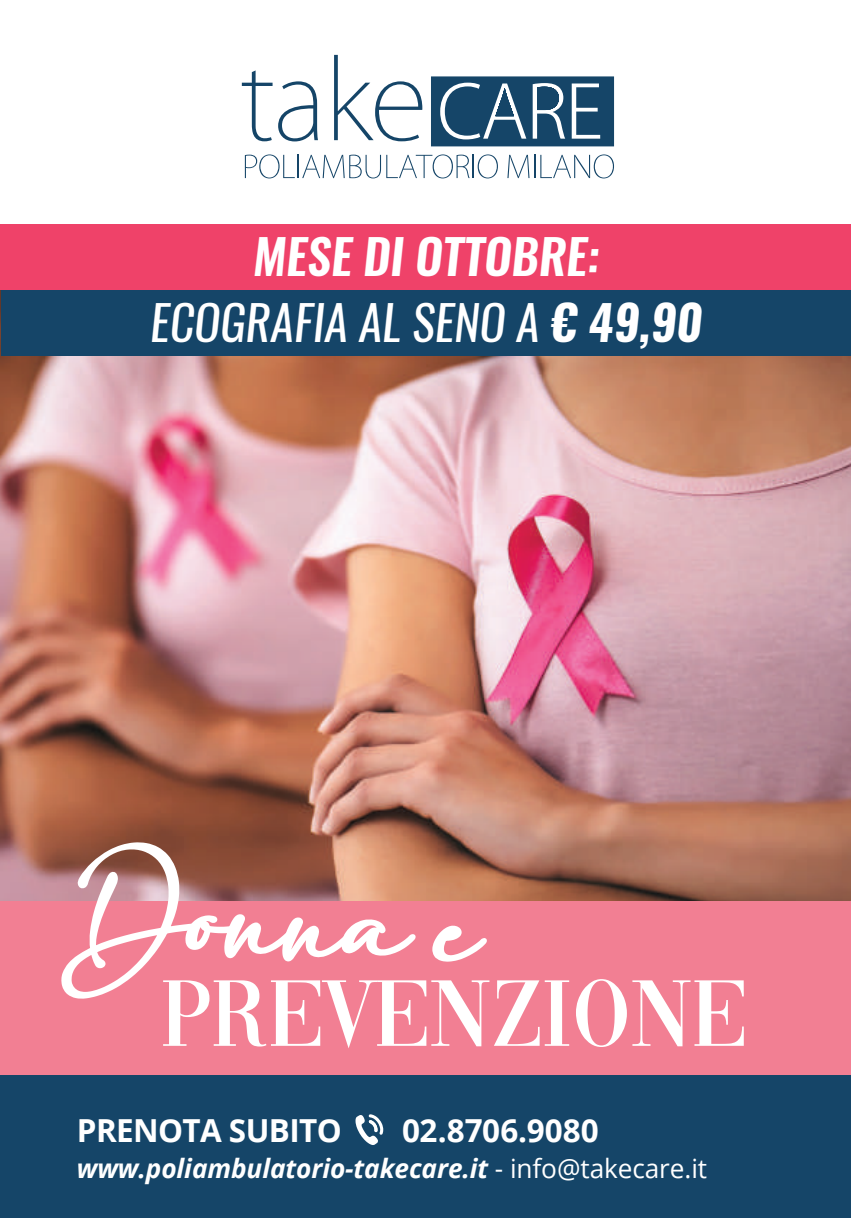
<style>
.page{position:relative;width:851px;height:1218px;background:#fff}
.page>*{position:absolute;margin:0;border:0;box-sizing:border-box;transform-origin:0 0}
.t1{font:italic 48px/66px "Oswald";color:#fff;text-align:center}
.t2{font:700 31.8px "Open Sans";letter-spacing:-.02em;color:#fff}
.t3{font:700 31.8px "Open Sans";color:#fff}
.t4{font:italic 700 26.4px "Open Sans";letter-spacing:-.005em;color:#fff}
.s1{font-weight:600}
.s2{font-weight:700}
.s3{font-weight:400;font-style:normal}
</style>
<div class="page">
<img style="left:0;top:290px;width:850px;height:612px">
<div style="left:0;top:1075px;width:850px;height:143px;background:#154568"></div>
<svg style="left:431px;top:76px;width:183px;height:70px;background:#3e6683"></svg>
<svg style="left:242px;top:70px;width:30px;height:71px"></svg>
<svg style="left:278px;top:81px;width:40px;height:60px"></svg>
<svg style="left:334px;top:55px;width:88px;height:86px"></svg>
<svg style="left:245px;top:154px;width:253px;height:24px"></svg>
<svg style="left:507px;top:154px;width:107px;height:24px"></svg>
<div style="left:0;top:902px;width:850px;height:173px;background:#f27f93"></div>
<svg style="left:576px;top:979px;width:50px;height:68px"></svg>
<svg style="left:632px;top:980px;width:111px;height:66px"></svg>
<svg style="left:60px;top:840px;width:509px;height:208px"></svg>
<svg style="left:355px;top:1114px;width:28px;height:31px"></svg>
<div style="left:0;top:224px;width:850px;height:66px;background:#ef4269"></div>
<div style="left:2px;top:290px;width:848px;height:66px;background:#154568"></div>
<h1 class="t1" style="left:150px;top:223px;width:553px"><span class="s1">MESE DI OTTOBRE:<br></span>ECOGRAFIA AL SENO A <span class="s2">€ 49,90</span></h1>
<p class="t2" style="left:77px;top:1108px;width:266px">PRENOTA SUBITO</p>
<p class="t3" style="left:402px;top:1108px;width:198px">02.8706.9080</p>
<p class="t4" style="left:77px;top:1150px;width:631px">www.poliambulatorio-takecare.it <span class="s3">- info@takecare.it</span></p>
</div>
